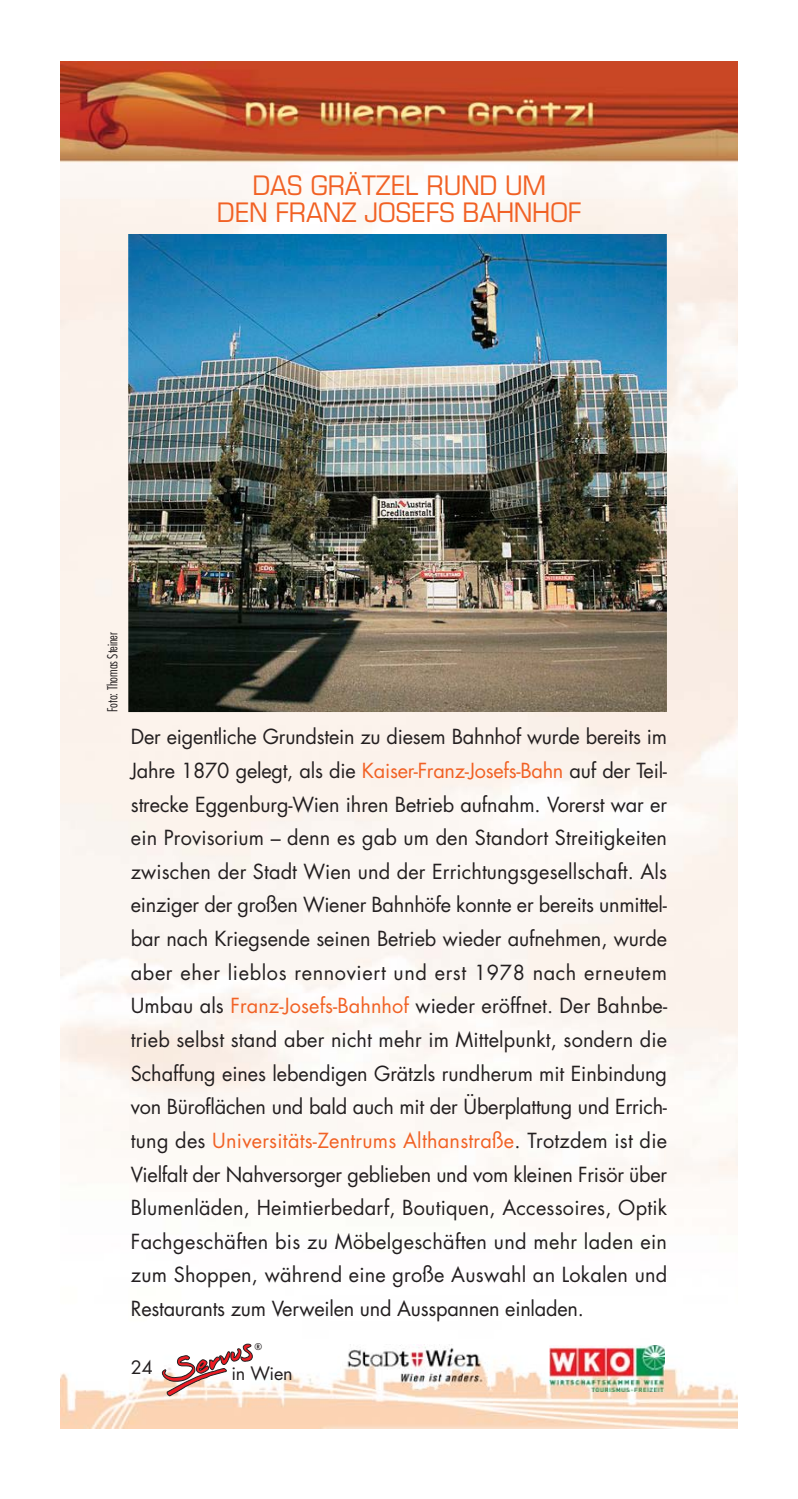
<style>
.page{position:relative;width:798px;height:1499px;background:#fff}
.page>*{position:absolute;margin:0;border:0;box-sizing:border-box;transform-origin:0 0}
.t1{font:condensed 27px/27px "Eurostile";letter-spacing:-.01em;color:#f16124;text-align:center;scale:1.1 1}
.t2{font:20.25px/33.5px "Futura";letter-spacing:-.015em;color:#231f20;text-align:justify}
.t3{font:18px "Futura";letter-spacing:-.015em;color:#231f20}
.t4{font:300 condensed 13.5px "Futura";letter-spacing:-.01em;color:#231f20}
.t5{font:500 9px "Futura";color:#231f20}
.s1{color:#f16124}
</style>
<div class="page">
<img style="left:61px;top:62px;width:676px;height:1367px">
<svg style="left:162px;top:1343px;width:95px;height:53px"></svg>
<img style="left:549px;top:1345px;width:115px;height:46px">
<img style="left:340px;top:1344px;width:147px;height:45px">
<img style="left:128px;top:234px;width:538px;height:478px">
<h1 class="t1" style="left:217px;top:174px;width:333px">DAS GRÄTZEL RUND UM<br>DEN FRANZ JOSEFS BAHNHOF</h1>
<p class="t4" style="left:107px;top:712px;width:82px;rotate:-90deg">Foto: Thomas Steiner</p>
<p class="t2" style="left:131px;top:722px;width:537px">Der eigentliche Grundstein zu diesem Bahnhof wurde bereits im Jahre 1870 gelegt, als die <span class="s1">Kaiser-Franz-Josefs-Bahn</span> auf der Teil&shy;strecke Eggenburg-Wien ihren Betrieb aufnahm. Vorerst war er ein Provisorium – denn es gab um den Standort Streitigkeiten zwischen der Stadt Wien und der Errichtungsgesellschaft. Als einziger der großen Wiener Bahnhöfe konnte er bereits unmittel&shy;bar nach Kriegsende seinen Betrieb wieder aufnehmen, wurde aber eher lieblos rennoviert und erst 1978 nach erneutem Umbau als <span class="s1">Franz-Josefs-Bahnhof</span> wieder eröffnet. Der Bahnbe&shy;trieb selbst stand aber nicht mehr im Mittelpunkt, sondern die Schaffung eines lebendigen Grätzls rundherum mit Einbindung von Büroflächen und bald auch mit der Überplattung und Errich&shy;tung des <span class="s1">Universitäts-Zentrums Althanstraße</span>. Trotzdem ist die Vielfalt der Nahversorger geblieben und vom kleinen Frisör über Blumenläden, Heimtierbedarf, Boutiquen, Accessoires, Optik Fachgeschäften bis zu Möbelgeschäften und mehr laden ein zum Shoppen, während eine große Auswahl an Lokalen und Restaurants zum Verweilen und Ausspannen einladen.</p>
<p class="t3" style="left:131px;top:1359px;width:23px">24</p>
<p class="t5" style="left:254px;top:1342px;width:9px">®</p>
<p class="t3" style="left:231px;top:1365px;width:63px">in Wien</p>
</div>
